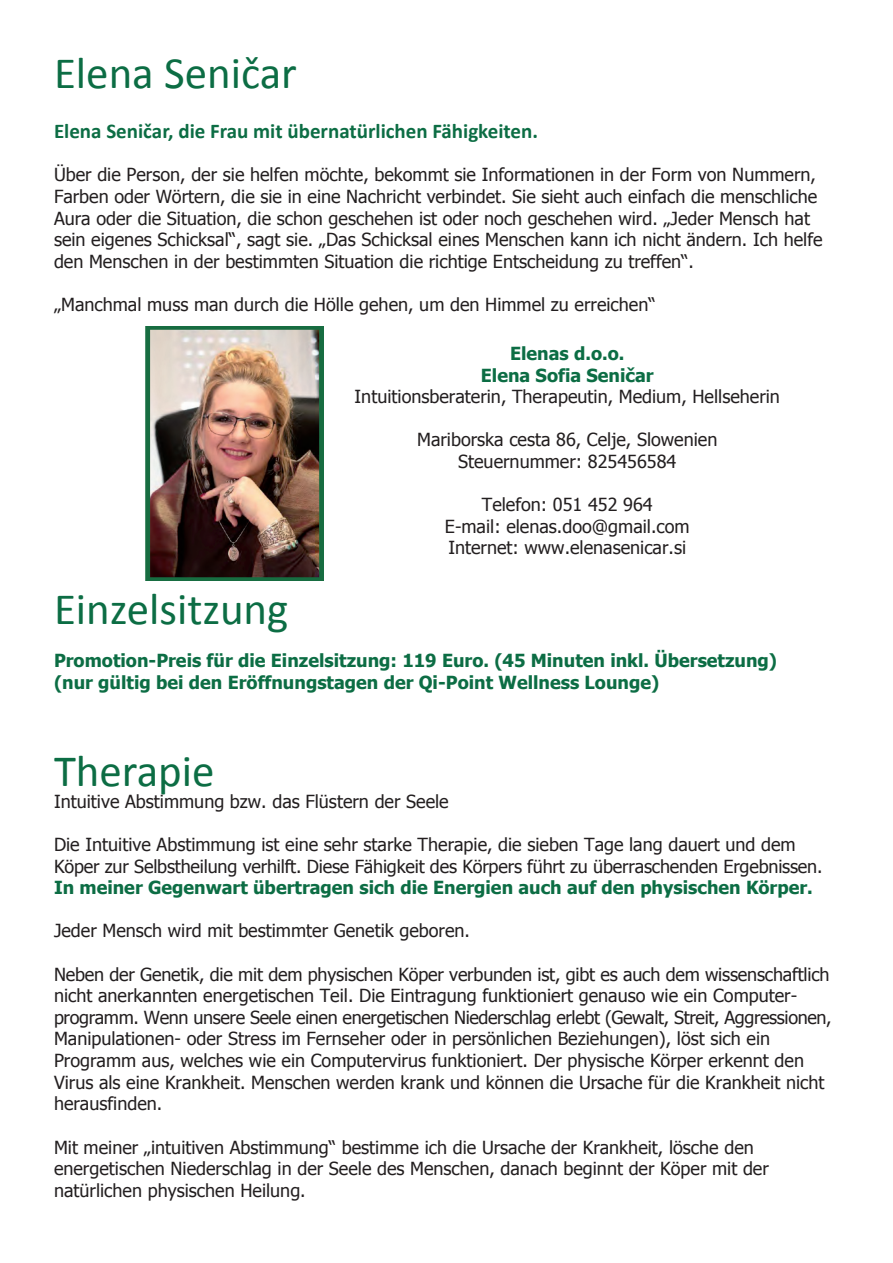
<style>
.page{position:relative;width:893px;height:1263px;background:#fff}
.page>*{position:absolute;margin:0;border:0;box-sizing:border-box;transform-origin:0 0}
.t1{font:45px "Calibri";color:#0c6d44}
.t2{font:700 21px "Calibri";color:#0c6d44}
.t3{font:18px/21.6px "Tahoma";color:#231f20}
.t4{font:700 18px/21.6px "Tahoma";color:#0c6d44}
</style>
<div class="page">
<img style="left:145px;top:326px;width:178px;height:254px">
<h1 class="t1" style="left:54px;top:45px;width:244px">Elena Seničar</h1>
<p class="t2" style="left:54px;top:118px;width:485px">Elena Seničar, die Frau mit übernatürlichen Fähigkeiten.</p>
<p class="t3" style="left:54px;top:163px;width:770px">Über die Person, der sie helfen möchte, bekommt sie Informationen in der Form von Nummern, Farben oder Wörtern, die sie in eine Nachricht verbindet. Sie sieht auch einfach die menschliche Aura oder die Situation, die schon geschehen ist oder noch geschehen wird. „Jeder Mensch hat sein eigenes Schicksal“, sagt sie. „Das Schicksal eines Menschen kann ich nicht ändern. Ich helfe den Menschen in der bestimmten Situation die richtige Entscheidung zu treffen“.</p>
<p class="t3" style="left:54px;top:293px;width:603px">„Manchmal muss man durch die Hölle gehen, um den Himmel zu erreichen“</p>
<p class="t4" style="left:481px;top:341px;width:174px;text-align:center">Elenas d.o.o.<br>Elena Sofia Seničar</p>
<p class="t3" style="left:355px;top:385px;width:427px">Intuitionsberaterin, Therapeutin, Medium, Hellseherin</p>
<p class="t3" style="left:417px;top:428px;width:302px;text-align:center">Mariborska cesta 86, Celje, Slowenien<br>Steuernummer: 825456584</p>
<p class="t3" style="left:445px;top:493px;width:246px;text-align:center">Telefon: 051 452 964<br>E-mail: elenas.doo@gmail.com<br>Internet: www.elenasenicar.si</p>
<h1 class="t1" style="left:54px;top:581px;width:236px">Einzelsitzung</h1>
<p class="t4" style="left:54px;top:649px;width:725px">Promotion-Preis für die Einzelsitzung: 119 Euro. (45 Minuten inkl. Übersetzung) (nur gültig bei den Eröffnungstagen der Qi-Point Wellness Lounge)</p>
<h1 class="t1" style="left:54px;top:743px;width:162px">Therapie</h1>
<p class="t3" style="left:54px;top:790px;width:396px">Intuitive Abstimmung bzw. das Flüstern der Seele</p>
<p class="t3" style="left:54px;top:833px;width:770px">Die Intuitive Abstimmung ist eine sehr starke Therapie, die sieben Tage lang dauert und dem<br>Köper zur Selbstheilung verhilft. Diese Fähigkeit des Körpers führt zu überraschenden Ergebnissen.</p>
<p class="t4" style="left:54px;top:876px;width:760px">In meiner Gegenwart übertragen sich die Energien auch auf den physischen Körper.</p>
<p class="t3" style="left:54px;top:919px;width:418px">Jeder Mensch wird mit bestimmter Genetik geboren.</p>
<p class="t3" style="left:54px;top:962px;width:779px">Neben der Genetik, die mit dem physischen Köper verbunden ist, gibt es auch dem wissenschaftlich nicht anerkannten energetischen Teil. Die Eintragung funktioniert genauso wie ein Computer&shy;programm. Wenn unsere Seele einen energetischen Niederschlag erlebt (Gewalt, Streit, Aggressionen, Manipulationen- oder Stress im Fernseher oder in persönlichen Beziehungen), löst sich ein Programm aus, welches wie ein Computervirus funktioniert. Der physische Körper erkennt den Virus als eine Krankheit. Menschen werden krank und können die Ursache für die Krankheit nicht herausfinden.</p>
<p class="t3" style="left:54px;top:1135px;width:716px">Mit meiner „intuitiven Abstimmung“ bestimme ich die Ursache der Krankheit, lösche den energetischen Niederschlag in der Seele des Menschen, danach beginnt der Köper mit der natürlichen physischen Heilung.</p>
</div>
